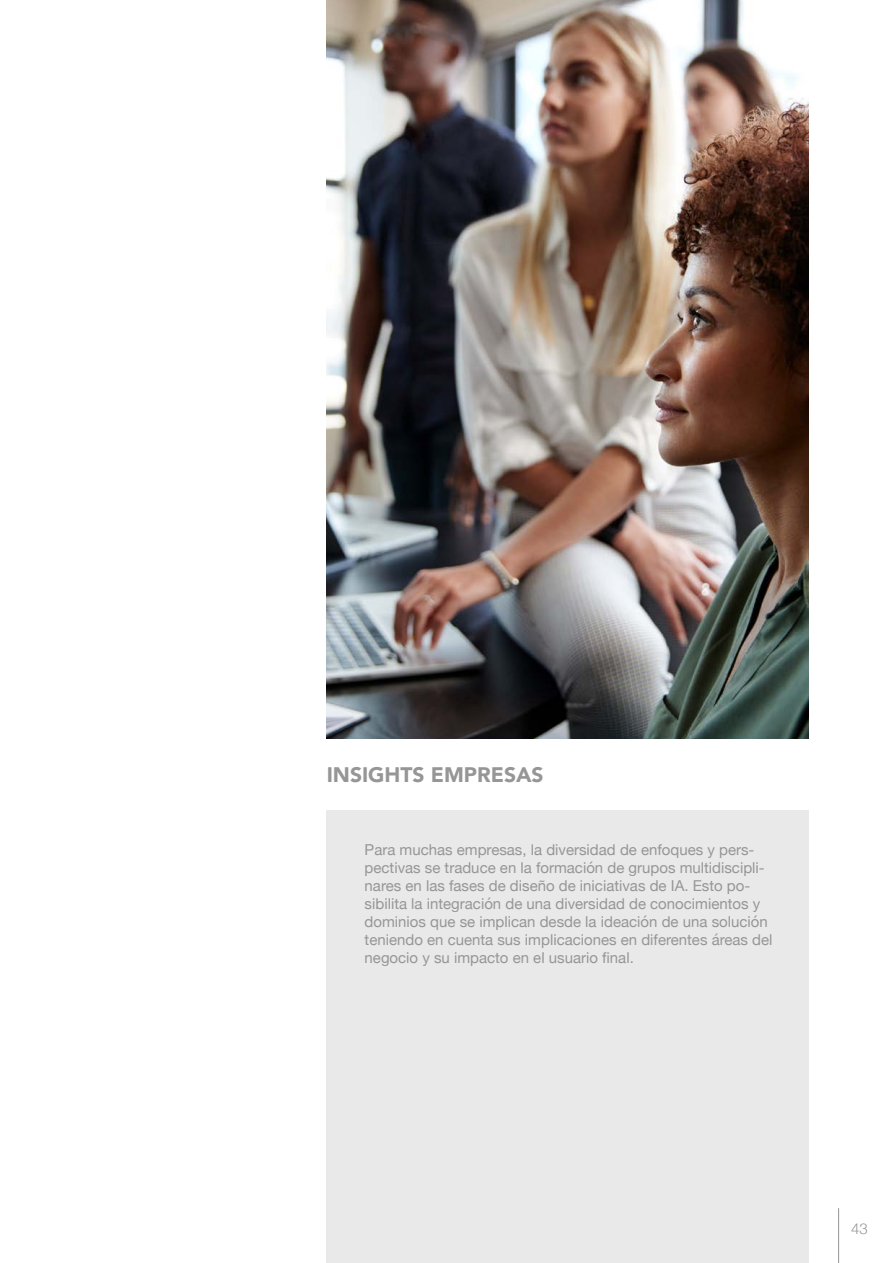
<style>
.page{position:relative;width:893px;height:1263px;background:#fff}
.page>*{position:absolute;margin:0;border:0;box-sizing:border-box;transform-origin:0 0}
.t1{font:900 21px "Avenir";color:#969696}
.t2{font:15px/18px "Helvetica Neue";color:#969696}
.t3{font:300 15px "Helvetica Neue";color:#969696}
</style>
<div class="page">
<img style="left:327px;top:0;width:482px;height:738px">
<div style="left:327px;top:810px;width:482px;height:453px;background:#e9e9e9"></div>
<hr style="left:838px;top:1208px;width:1px;height:55px;background:#969696">
<h1 class="t1" style="left:327px;top:757px;width:218px">INSIGHTS EMPRESAS</h1>
<p class="t2" style="left:365px;top:842px;width:409px">Para muchas empresas, la diversidad de enfoques y pers&shy;pectivas se traduce en la formación de grupos multidiscipli&shy;nares en las fases de diseño de iniciativas de IA. Esto po&shy;sibilita la integración de una diversidad de conocimientos y dominios que se implican desde la ideación de una solución teniendo en cuenta sus implicaciones en diferentes áreas del negocio y su impacto en el usuario final.</p>
<p class="t3" style="left:851px;top:1217px;width:18px">43</p>
</div>
